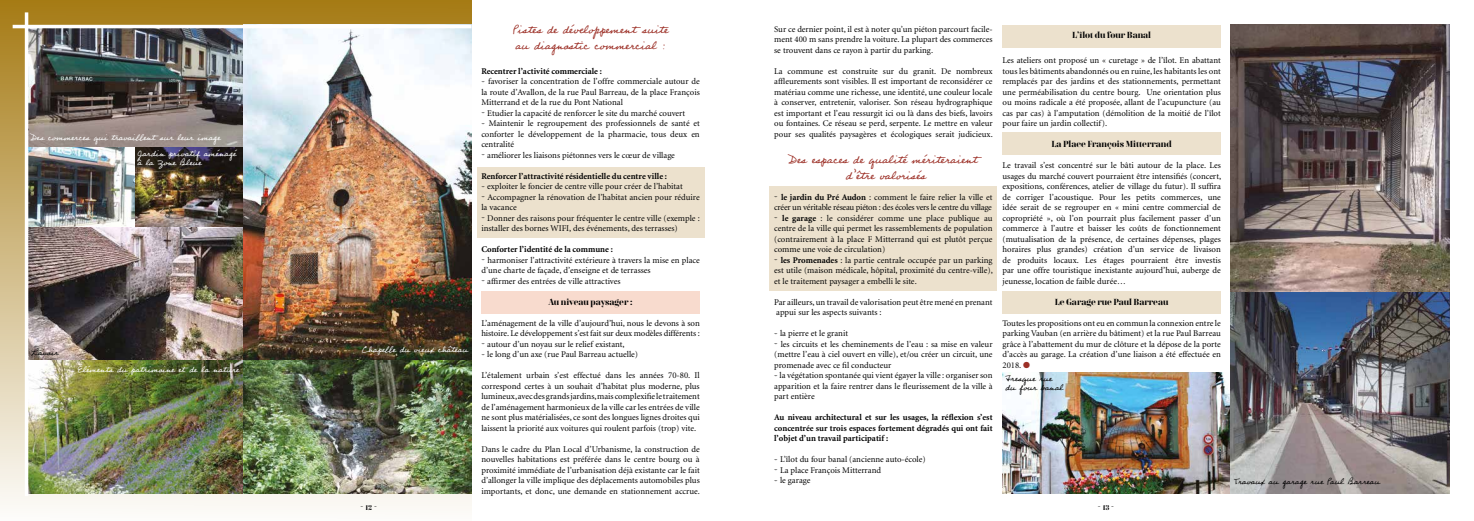
<style>
.page{position:relative;width:1474px;height:521px;background:#fff}
.page>*{position:absolute;margin:0;border:0;box-sizing:border-box;transform-origin:0 0}
.t1{font:14px/15.8px "Professor";color:#9c2f26}
.t2{font:10.5px/16.4px "Professor";color:#fff}
.t3{font:10.5px/8.8px "Professor";color:#000}
.t4{font:10.5px "Gloss Drop";color:#000}
.t5{font:8.75px/10.5px "Minion";color:#000;text-align:justify}
.t6{font:700 8.75px/10.5px "Minion";color:#000;text-align:justify}
.t7{font:8.75px/10.5px "Minion";letter-spacing:-.025em;color:#000}
.t8{font:700 8.75px "Carina Pro";color:#000}
.s1{font-family:"Gloss Drop";font-size:13.12px}
.s2{font-weight:700}
.s3{color:#9c2f26}
.s4{font-family:"Carina Pro";font-weight:700;font-size:7px}
</style>
<div class="page">
<div style="left:769px;top:186px;width:228px;height:105px;background:#ece1cd"></div>
<div style="left:477px;top:167px;width:227px;height:71px;background:#ece1cd"></div>
<div style="left:1002px;top:25px;width:218px;height:23px;background:#ece1cd"></div>
<div style="left:1002px;top:132px;width:218px;height:23px;background:#ece1cd"></div>
<div style="left:1002px;top:291px;width:218px;height:23px;background:#ece1cd"></div>
<div style="left:481px;top:291px;width:218px;height:23px;background:#f8dbce"></div>
<svg style="left:0;top:0;width:471px;height:509px"></svg>
<img style="left:28px;top:28px;width:215px;height:199px">
<img style="left:28px;top:227px;width:215px;height:266px">
<img style="left:243px;top:28px;width:228px;height:465px">
<img style="left:1002px;top:372px;width:228px;height:121px">
<img style="left:1230px;top:25px;width:219px;height:468px">
<hr style="left:13px;top:25px;width:458px;height:3px;background:#fff">
<hr style="left:25px;top:12px;width:3px;height:484px;background:#fff">
<p class="t2" style="left:137px;top:128px;width:100px;text-indent:-107px">Des commerces qui travaillent sur leur image<br>Jardin privatif aménagé</p>
<p class="t2" style="left:137px;top:153px;width:66px">à la Zone Bleue</p>
<p class="t3" style="left:32px;top:347px;width:29px">Lavoir</p>
<p class="t2" style="left:77px;top:360px;width:163px">Éléments du patrimoine et de la nature</p>
<p class="t2" style="left:362px;top:340px;width:108px">Chapelle du vieux château</p>
<h1 class="t1" style="left:513px;top:20px;width:157px">Pistes de développement suite au diagnostic commercial :</h1>
<p class="t6" style="left:481px;top:66px;width:122px">Recentrer l’activité commerciale :</p>
<p class="t5" style="left:481px;top:76px;width:220px"><span class="s1">-</span> favoriser la concentration de l’offre commerciale autour de la route d’Avallon, de la rue Paul Barreau, de la place François Mitterrand et de la rue du Pont National</p>
<p class="t5" style="left:481px;top:108px;width:205px"><span class="s1">-</span> Etudier la capacité de renforcer le site du marché couvert</p>
<p class="t5" style="left:481px;top:118px;width:220px"><span class="s1">-</span> Maintenir le regroupement des professionnels de santé et conforter le développement de la pharmacie, tous deux en centralité</p>
<p class="t5" style="left:481px;top:150px;width:195px"><span class="s1">-</span> améliorer les liaisons piétonnes vers le cœur de village</p>
<p class="t6" style="left:481px;top:171px;width:187px">Renforcer l’attractivité résidentielle du centre ville :</p>
<p class="t5" style="left:481px;top:181px;width:203px"><span class="s1">-</span> exploiter le foncier de centre ville pour créer de l’habitat</p>
<p class="t5" style="left:481px;top:192px;width:220px"><span class="s1">-</span> Accompagner la rénovation de l’habitat ancien pour réduire la vacance</p>
<p class="t5" style="left:481px;top:213px;width:220px"><span class="s1">-</span> Donner des raisons pour fréquenter le centre ville (exemple : installer des bornes WIFI, des événements, des terrasses)</p>
<p class="t6" style="left:481px;top:244px;width:133px">Conforter l’identité de la commune :</p>
<p class="t5" style="left:481px;top:255px;width:220px"><span class="s1">-</span> harmoniser l’attractivité extérieure à travers la mise en place d’une charte de façade, d’enseigne et de terrasses</p>
<p class="t5" style="left:481px;top:276px;width:141px"><span class="s1">-</span> affirmer des entrées de ville attractives</p>
<p class="t8" style="left:548px;top:295px;width:85px">Au niveau paysager :</p>
<p class="t5" style="left:481px;top:318px;width:220px">L’aménagement de la ville d’aujourd’hui, nous le devons à son histoire. Le développement s’est fait sur deux modèles différents :</p>
<p class="t5" style="left:481px;top:339px;width:145px"><span class="s1">-</span> autour d’un noyau sur le relief existant,</p>
<p class="t5" style="left:481px;top:349px;width:158px"><span class="s1">-</span> le long d’un axe (rue Paul Barreau actuelle)</p>
<p class="t5" style="left:481px;top:370px;width:220px">L’étalement urbain s’est effectué dans les années 70-80. Il correspond certes à un souhait d’habitat plus moderne, plus lumineux, avec des grands jardins, mais complexifie le traitement de l’aménagement harmonieux de la ville car les entrées de ville ne sont plus matérialisées, ce sont des longues lignes droites qui laissent la priorité aux voitures qui roulent parfois (trop) vite.</p>
<p class="t5" style="left:481px;top:444px;width:220px">Dans le cadre du Plan Local d’Urbanisme, la construction de nouvelles habitations est préférée dans le centre bourg ou à proximité immédiate de l’urbanisation déjà existante car le fait d’allonger la ville implique des déplacements automobiles plus importants, et donc, une demande en stationnement accrue.</p>
<p class="t5" style="left:774px;top:24px;width:220px">Sur ce dernier point, il est à noter qu’un piéton parcourt facile&shy;ment 400 m sans prendre la voiture. La plupart des commerces se trouvent dans ce rayon à partir du parking.</p>
<p class="t5" style="left:774px;top:66px;width:220px">La commune est construite sur du granit. De nombreux affleurements sont visibles. Il est important de reconsidérer ce matériau comme une richesse, une identité, une couleur locale à conserver, entretenir, valoriser. Son réseau hydrographique est important et l’eau ressurgit ici ou là dans des biefs, lavoirs ou fontaines. Ce réseau se perd, serpente. Le mettre en valeur pour ses qualités paysagères et écologiques serait judicieux.</p>
<h1 class="t1" style="left:788px;top:150px;width:190px;text-align:center">Des espaces de qualité mériteraient d’être valorisés</h1>
<p class="t7" style="left:774px;top:192px;width:220px"><span class="s1">-</span> <span class="s2">le jardin du Pré Audon</span> : comment le faire relier la ville et créer un véritable réseau piéton : des écoles vers le centre du village</p>
<p class="t5" style="left:774px;top:213px;width:220px"><span class="s1">-</span> <span class="s2">le garage</span> : le considérer comme une place publique au centre de la ville qui permet les rassemblements de population (contrairement à la place F Mitterrand qui est plutôt perçue comme une voie de circulation)</p>
<p class="t5" style="left:774px;top:255px;width:220px"><span class="s1">-</span> <span class="s2">les Promenades</span> : la partie centrale occupée par un parking est utile (maison médicale, hôpital, proximité du centre-ville), et le traitement paysager a embelli le site.</p>
<p class="t5" style="left:774px;top:297px;width:220px">Par ailleurs, un travail de valorisation peut être mené en prenant appui sur les aspects suivants :</p>
<p class="t5" style="left:774px;top:328px;width:75px"><span class="s1">-</span> la pierre et le granit</p>
<p class="t5" style="left:774px;top:339px;width:220px"><span class="s1">-</span> les circuits et les cheminements de l’eau : sa mise en valeur (mettre l’eau à ciel ouvert en ville), et/ou créer un circuit, une promenade avec ce fil conducteur</p>
<p class="t5" style="left:774px;top:370px;width:220px"><span class="s1">-</span> la végétation spontanée qui vient égayer la ville : organiser son apparition et la faire rentrer dans le fleurissement de la ville à part entière</p>
<p class="t6" style="left:774px;top:412px;width:220px">Au niveau architectural et sur les usages, la réflexion s’est concentrée sur trois espaces fortement dégradés qui ont fait l’objet d’un travail participatif :</p>
<p class="t5" style="left:774px;top:454px;width:153px"><span class="s1">-</span> L’îlot du four banal (ancienne auto-école)</p>
<p class="t5" style="left:774px;top:465px;width:108px"><span class="s1">-</span> La place François Mitterrand</p>
<p class="t5" style="left:774px;top:475px;width:38px"><span class="s1">-</span> le garage</p>
<p class="t8" style="left:1072px;top:28px;width:80px">L’îlot du four Banal</p>
<p class="t5" style="left:1002px;top:55px;width:220px">Les ateliers ont proposé un « curetage » de l’îlot. En abattant tous les bâtiments abandonnés ou en ruine, les habitants les ont remplacés par des jardins et des stationnements, permettant une perméabilisation du centre bourg. Une orientation plus ou moins radicale a été proposée, allant de l’acupuncture (au cas par cas) à l’amputation (démolition de la moitié de l’îlot pour faire un jardin collectif).</p>
<p class="t8" style="left:1051px;top:137px;width:122px">La Place François Mitterrand</p>
<p class="t5" style="left:1002px;top:160px;width:220px">Le travail s’est concentré sur le bâti autour de la place. Les usages du marché couvert pourraient être intensifiés (concert, expositions, conférences, atelier de village du futur). Il suffira de corriger l’acoustique. Pour les petits commerces, une idée serait de se regrouper en « mini centre commercial de copropriété », où l’on pourrait plus facilement passer d’un commerce à l’autre et baisser les coûts de fonctionnement (mutualisation de la présence, de certaines dépenses, plages horaires plus grandes) création d’un service de livaison de produits locaux. Les étages pourraient être investis par une offre touristique inexistante aujourd’hui, auberge de jeunesse, location de faible durée…</p>
<p class="t8" style="left:1054px;top:295px;width:115px">Le Garage rue Paul Barreau</p>
<p class="t5" style="left:1002px;top:318px;width:220px">Toutes les propositions ont eu en commun la connexion entre le parking Vauban (en arrière du bâtiment) et la rue Paul Barreau grâce à l’abattement du mur de clôture et la dépose de la porte d’accès au garage. La création d’une liaison a été effectuée en 2018. <span class="s3">●</span></p>
<p class="t3" style="left:1005px;top:373px;width:59px">Fresque rue du four banal</p>
<p class="t4" style="left:360px;top:500px;width:18px">-<span class="s4">12</span>-</p>
<p class="t4" style="left:1097px;top:500px;width:18px">-<span class="s4">13</span>-</p>
<p class="t3" style="left:1233px;top:476px;width:148px">Travaux au garage rue Paul Barreau</p>
</div>
